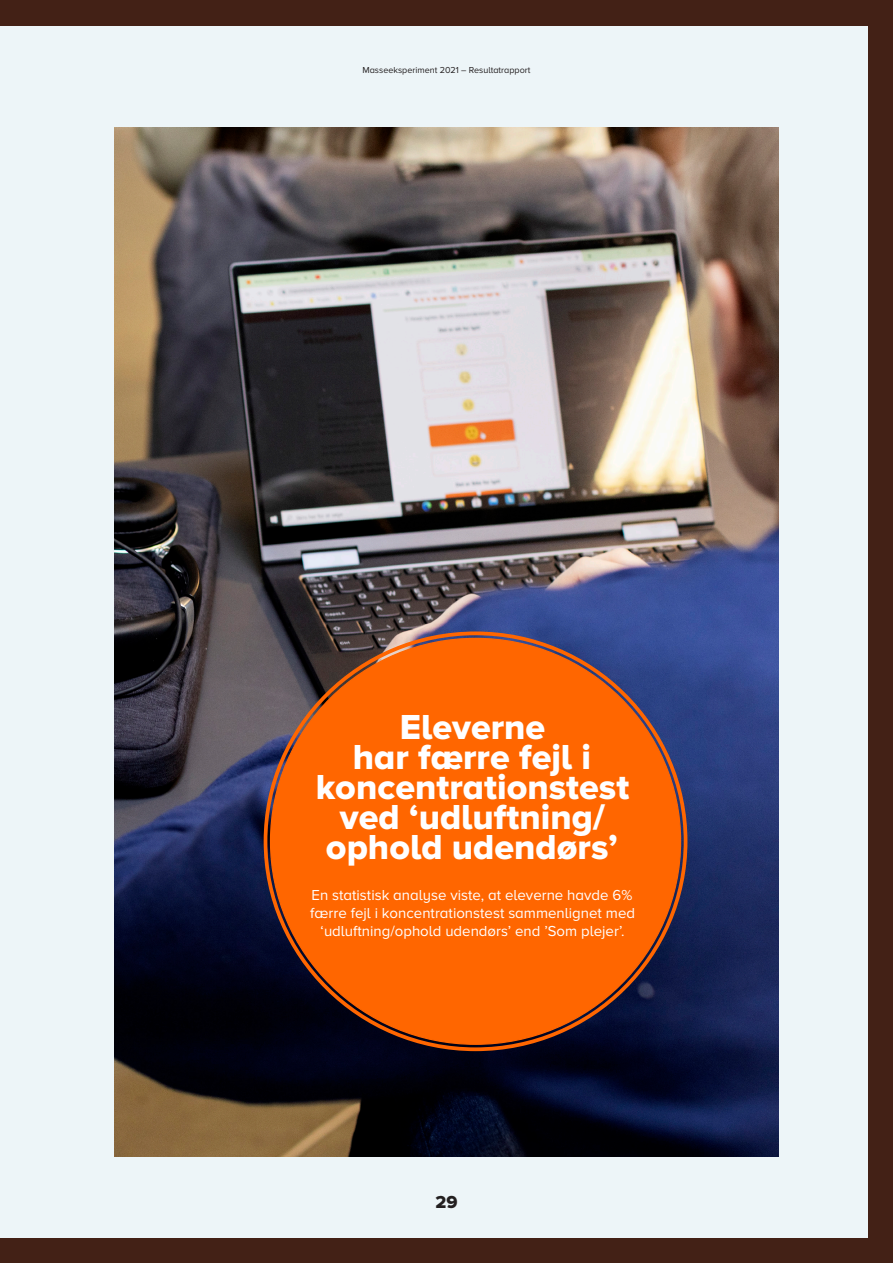
<style>
.page{position:relative;width:893px;height:1263px;background:#432116}
.page>*{position:absolute;margin:0;border:0;box-sizing:border-box;transform-origin:0 0}
.Manchet_KSD{font:800 36px/30px "Proxima Nova Astra";color:#fff;text-align:center}
.Body{font:800 18px "Proxima Nova Astra";color:#231f20}
.Brødtekst_KSD{font:15px/18px "Proxima Nova Astra";color:#fff;text-align:center}
.Header_Sub{font:9px "Proxima Nova Astra";color:#231f20}
</style>
<div class="page">
<div style="left:0;top:26px;width:867px;height:1211px;background:#edf5f8"></div>
<img style="left:115px;top:128px;width:663px;height:1029px">
<div style="left:270px;top:638px;width:411px;height:406px;background:#f60;border-radius:50%"></div>
<p class="Header_Sub" style="left:362px;top:65px;width:169px">Masseeksperiment 2021 – Resultatrapport</p>
<p class="Manchet_KSD" style="left:316px;top:714px;width:315px">Eleverne<br>har færre fejl i koncentrationstest ved ‘udluftning/ ophold udendørs’</p>
<p class="Brødtekst_KSD" style="left:310px;top:887px;width:326px">En statistisk analyse viste, at eleverne havde 6% færre fejl i koncentrationstest sammenlignet med ‘udluftning/ophold udendørs’ end ’Som plejer’.</p>
<p class="Body" style="left:435px;top:1192px;width:24px">29</p>
</div>
